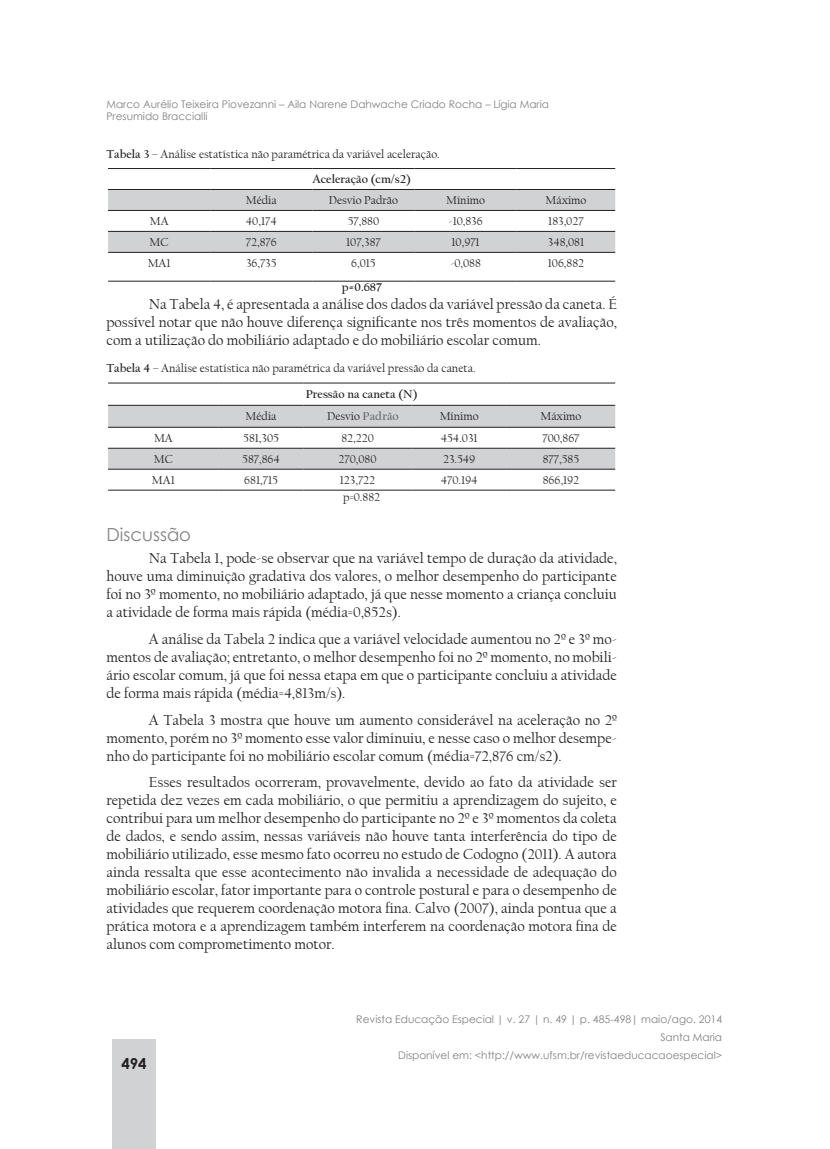
<style>
.page{position:relative;width:830px;height:1149px;background:#fff}
.page>*{position:absolute;margin:0;border:0;box-sizing:border-box;transform-origin:0 0}
.t1{font:18px "Century Gothic";color:#808285}
.t2{font:15px/18px "Californian FB";color:#231f20;text-align:justify}
.t3{font:700 15px "Century Gothic";color:#231f20}
.t4{font:12px/25.5px "Californian FB";color:#231f20}
.t5{font:700 12px "Californian FB";color:#231f20}
.t6{font:10.5px/18px "Century Gothic";color:#808285}
.s1{font-weight:700}
.s2{font-weight:700;color:#6c6d70}
</style>
<div class="page">
<div style="left:112px;top:1039px;width:44px;height:109px;background:#d1d2d4"></div>
<svg style="left:108px;top:190px;width:507px;height:62px"></svg>
<hr style="left:108px;top:168px;width:102px;height:1px;background:#231f20">
<hr style="left:210px;top:168px;width:102px;height:1px;background:#231f20">
<hr style="left:312px;top:168px;width:102px;height:1px;background:#231f20">
<hr style="left:414px;top:168px;width:102px;height:1px;background:#231f20">
<hr style="left:516px;top:168px;width:99px;height:1px;background:#231f20">
<hr style="left:108px;top:189px;width:102px;height:1px;background:#231f20">
<hr style="left:210px;top:189px;width:102px;height:1px;background:#231f20">
<hr style="left:312px;top:189px;width:102px;height:1px;background:#231f20">
<hr style="left:414px;top:189px;width:102px;height:1px;background:#231f20">
<hr style="left:516px;top:189px;width:99px;height:1px;background:#231f20">
<hr style="left:108px;top:210px;width:102px;height:1px;background:#231f20">
<hr style="left:210px;top:210px;width:102px;height:1px;background:#231f20">
<hr style="left:312px;top:210px;width:102px;height:1px;background:#231f20">
<hr style="left:414px;top:210px;width:102px;height:1px;background:#231f20">
<hr style="left:516px;top:210px;width:99px;height:1px;background:#231f20">
<hr style="left:108px;top:231px;width:102px;height:1px;background:#231f20">
<hr style="left:210px;top:231px;width:102px;height:1px;background:#231f20">
<hr style="left:312px;top:231px;width:102px;height:1px;background:#231f20">
<hr style="left:414px;top:231px;width:102px;height:1px;background:#231f20">
<hr style="left:516px;top:231px;width:99px;height:1px;background:#231f20">
<hr style="left:108px;top:252px;width:102px;height:1px;background:#231f20">
<hr style="left:210px;top:252px;width:102px;height:1px;background:#231f20">
<hr style="left:312px;top:252px;width:102px;height:1px;background:#231f20">
<hr style="left:414px;top:252px;width:102px;height:1px;background:#231f20">
<hr style="left:516px;top:252px;width:99px;height:1px;background:#231f20">
<hr style="left:108px;top:281px;width:102px;height:1px;background:#231f20">
<hr style="left:210px;top:281px;width:102px;height:1px;background:#231f20">
<hr style="left:312px;top:281px;width:102px;height:1px;background:#231f20">
<hr style="left:414px;top:281px;width:102px;height:1px;background:#231f20">
<hr style="left:516px;top:281px;width:99px;height:1px;background:#231f20">
<svg style="left:108px;top:406px;width:507px;height:62px"></svg>
<hr style="left:108px;top:382px;width:111px;height:1px;background:#231f20">
<hr style="left:219px;top:382px;width:84px;height:1px;background:#231f20">
<hr style="left:303px;top:382px;width:108px;height:1px;background:#231f20">
<hr style="left:411px;top:382px;width:95px;height:1px;background:#231f20">
<hr style="left:506px;top:382px;width:109px;height:1px;background:#231f20">
<hr style="left:108px;top:405px;width:111px;height:1px;background:#231f20">
<hr style="left:219px;top:405px;width:84px;height:1px;background:#231f20">
<hr style="left:303px;top:405px;width:108px;height:1px;background:#231f20">
<hr style="left:411px;top:405px;width:95px;height:1px;background:#231f20">
<hr style="left:506px;top:405px;width:109px;height:1px;background:#231f20">
<hr style="left:108px;top:427px;width:111px;height:1px;background:#231f20">
<hr style="left:219px;top:427px;width:84px;height:1px;background:#231f20">
<hr style="left:303px;top:427px;width:108px;height:1px;background:#231f20">
<hr style="left:411px;top:427px;width:95px;height:1px;background:#231f20">
<hr style="left:506px;top:427px;width:109px;height:1px;background:#231f20">
<hr style="left:108px;top:447px;width:111px;height:1px;background:#231f20">
<hr style="left:219px;top:447px;width:84px;height:1px;background:#231f20">
<hr style="left:303px;top:447px;width:108px;height:1px;background:#231f20">
<hr style="left:411px;top:447px;width:95px;height:1px;background:#231f20">
<hr style="left:506px;top:447px;width:109px;height:1px;background:#231f20">
<hr style="left:108px;top:468px;width:111px;height:1px;background:#231f20">
<hr style="left:219px;top:468px;width:84px;height:1px;background:#231f20">
<hr style="left:303px;top:468px;width:108px;height:1px;background:#231f20">
<hr style="left:411px;top:468px;width:95px;height:1px;background:#231f20">
<hr style="left:506px;top:468px;width:109px;height:1px;background:#231f20">
<hr style="left:108px;top:489px;width:111px;height:1px;background:#231f20">
<hr style="left:219px;top:489px;width:84px;height:1px;background:#231f20">
<hr style="left:303px;top:489px;width:108px;height:1px;background:#231f20">
<hr style="left:411px;top:489px;width:95px;height:1px;background:#231f20">
<hr style="left:506px;top:489px;width:109px;height:1px;background:#231f20">
<p class="t6" style="left:106px;top:98px;width:444px;line-height:12px">Marco Aurélio Teixeira Piovezanni – Aila Narene Dahwache Criado Rocha – Lígia Maria<br>Presumido Braccialli</p>
<p class="t4" style="left:312px;top:141px;width:129px;text-indent:-206px"><span class="s1">Tabela 3</span> – Análise estatística não paramétrica da variável aceleração.<br><span class="s1">Aceleração (cm/s2)</span></p>
<p class="t4" style="left:246px;top:188px;width:32px">Média</p>
<p class="t4" style="left:329px;top:188px;width:71px">Desvio Padrão</p>
<p class="t4" style="left:446px;top:188px;width:40px">Mínimo</p>
<p class="t4" style="left:545px;top:188px;width:42px">Máximo</p>
<p class="t4" style="left:150px;top:209px;width:20px">MA</p>
<p class="t4" style="left:246px;top:209px;width:32px">40,174</p>
<p class="t4" style="left:347px;top:209px;width:33px">57,880</p>
<p class="t4" style="left:448px;top:209px;width:36px">-10,836</p>
<p class="t4" style="left:548px;top:209px;width:37px">183,027</p>
<p class="t4" style="left:149px;top:230px;width:21px">MC</p>
<p class="t4" style="left:246px;top:230px;width:32px">72,876</p>
<p class="t4" style="left:346px;top:230px;width:36px">107,387</p>
<p class="t4" style="left:451px;top:230px;width:30px">10,971</p>
<p class="t4" style="left:547px;top:230px;width:38px">348,081</p>
<p class="t4" style="left:148px;top:251px;width:24px">MA1</p>
<p class="t4" style="left:246px;top:251px;width:32px">36,735</p>
<p class="t4" style="left:351px;top:251px;width:26px">6,015</p>
<p class="t4" style="left:450px;top:251px;width:32px">-0,088</p>
<p class="t4" style="left:547px;top:251px;width:38px">106,882</p>
<p class="t5" style="left:341px;top:280px;width:41px">p=0.687</p>
<p class="t2" style="left:106px;top:295px;width:512px;text-indent:43px">Na Tabela 4, é apresentada a análise dos dados da variável pressão da caneta. É possível notar que não houve diferença significante nos três momentos de avaliação, com a utilização do mobiliário adaptado e do mobiliário escolar comum.</p>
<p class="t4" style="left:305px;top:356px;width:171px;text-indent:-199px"><span class="s1">Tabela 4</span> – Análise estatística não paramétrica da variável pressão da caneta.<br><span class="s1">Pressão na caneta (N)</span></p>
<p class="t4" style="left:245px;top:403px;width:32px">Média</p>
<p class="t4" style="left:327px;top:403px;width:73px">Desvio <span class="s2">Padrão</span></p>
<p class="t4" style="left:439px;top:403px;width:40px">Mínimo</p>
<p class="t4" style="left:540px;top:403px;width:42px">Máximo</p>
<p class="t4" style="left:154px;top:425px;width:20px">MA</p>
<p class="t4" style="left:243px;top:425px;width:37px">581,305</p>
<p class="t4" style="left:341px;top:425px;width:34px">82,220</p>
<p class="t4" style="left:440px;top:425px;width:38px">454.031</p>
<p class="t4" style="left:542px;top:425px;width:39px">700,867</p>
<p class="t4" style="left:154px;top:446px;width:21px">MC</p>
<p class="t4" style="left:242px;top:446px;width:39px">587,864</p>
<p class="t4" style="left:338px;top:446px;width:40px">270,080</p>
<p class="t4" style="left:443px;top:446px;width:34px">23.549</p>
<p class="t4" style="left:542px;top:446px;width:38px">877,585</p>
<p class="t4" style="left:152px;top:467px;width:24px">MA1</p>
<p class="t4" style="left:244px;top:467px;width:35px">681,715</p>
<p class="t4" style="left:340px;top:467px;width:37px">123,722</p>
<p class="t4" style="left:440px;top:467px;width:38px">470.194</p>
<p class="t4" style="left:542px;top:467px;width:38px">866<span class="s2">,</span>192</p>
<p class="t4" style="left:343px;top:484px;width:38px">p=0.882</p>
<p class="t1" style="left:106px;top:522px;width:86px">Discussão</p>
<p class="t2" style="left:106px;top:549px;width:512px;text-indent:43px">Na Tabela 1, pode-se observar que na variável tempo de duração da atividade, houve uma diminuição gradativa dos valores, o melhor desempenho do participante foi no 3º momento, no mobiliário adaptado, já que nesse momento a criança concluiu a atividade de forma mais rápida (média=0,852s).</p>
<p class="t2" style="left:106px;top:630px;width:512px;text-indent:43px">A análise da Tabela 2 indica que a variável velocidade aumentou no 2º e 3º mo&shy;mentos de avaliação; entretanto, o melhor desempenho foi no 2º momento, no mobili&shy;ário escolar comum, já que foi nessa etapa em que o participante concluiu a atividade de forma mais rápida (média=4,813m/s).</p>
<p class="t2" style="left:106px;top:710px;width:512px;text-indent:43px">A Tabela 3 mostra que houve um aumento considerável na aceleração no 2º momento, porém no 3º momento esse valor diminuiu, e nesse caso o melhor desempe&shy;nho do participante foi no mobiliário escolar comum (média=72,876 cm/s2).</p>
<p class="t2" style="left:106px;top:773px;width:512px;text-indent:43px">Esses resultados ocorreram, provavelmente, devido ao fato da atividade ser repetida dez vezes em cada mobiliário, o que permitiu a aprendizagem do sujeito, e contribui para um melhor desempenho do participante no 2º e 3º momentos da coleta de dados, e sendo assim, nessas variáveis não houve tanta interferência do tipo de mobiliário utilizado, esse mesmo fato ocorreu no estudo de Codogno (2011). A autora ainda ressalta que esse acontecimento não invalida a necessidade de adequação do mobiliário escolar, fator importante para o controle postural e para o desempenho de atividades que requerem coordenação motora fina. Calvo (2007), ainda pontua que a prática motora e a aprendizagem também interferem na coordenação motora fina de alunos com comprometimento motor.</p>
<p class="t3" style="left:121px;top:1051px;width:27px">494</p>
<p class="t6" style="left:356px;top:1009px;width:367px;text-align:right">Revista Educação Especial | v. 27 | n. 49 | p. 485-498| maio/ago. 2014<br>Santa Maria<br>Disponível em: &lt;http://www.ufsm.br/revistaeducacaoespecial&gt;</p>
</div>
